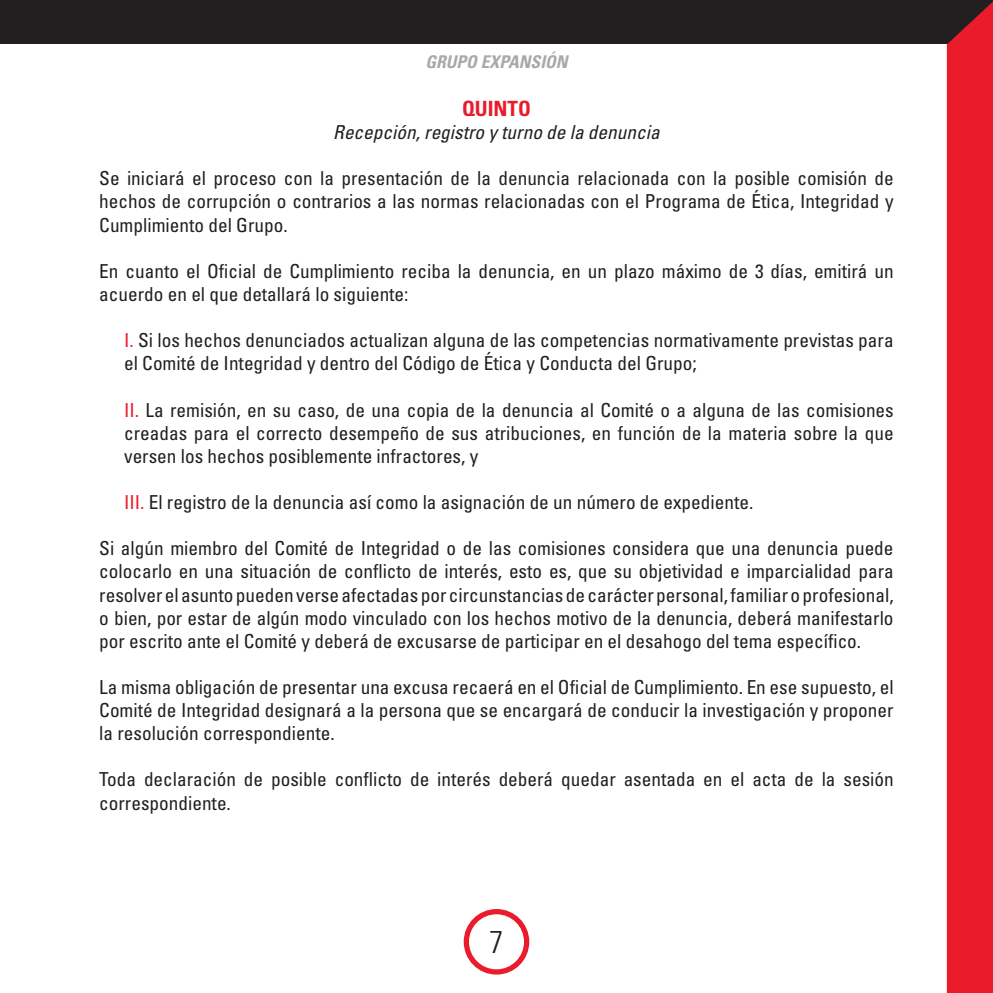
<style>
.page{position:relative;width:993px;height:993px;background:#fff}
.page>*{position:absolute;margin:0;border:0;box-sizing:border-box;transform-origin:0 0}
.t1{font:300 condensed 31.5px "Univers";color:#231f20}
.t2{font:700 condensed 21px "Univers";color:#ea1c2b}
.t3{font:condensed 19.25px/23.1px "Univers";color:#231f20;text-align:justify}
.t4{font:italic condensed 19.25px "Univers";color:#231f20}
.t5{font:italic 700 condensed 17.5px "Univers";color:#a8a9ad}
.s1{color:#ea1c2b}
</style>
<div class="page">
<div style="left:0;top:0;width:992px;height:44px;background:#231f20"></div>
<div style="left:463px;top:908px;width:66px;height:66px;border:5px solid #ea1c2b;border-radius:50%"></div>
<div style="left:946px;top:2px;width:46px;height:990px;background:#ea1c2b"></div>
<p class="t5" style="left:425px;top:51px;width:144px">GRUPO EXPANSIÓN</p>
<p class="t2" style="left:462px;top:96px;width:70px">QUINTO</p>
<p class="t4" style="left:333px;top:120px;width:328px">Recepción, registro y turno de la denuncia</p>
<p class="t3" style="left:99px;top:167px;width:795px">Se iniciará el proceso con la presentación de la denuncia relacionada con la posible comisión de hechos de corrupción o contrarios a las normas relacionadas con el Programa de Ética, Integridad y Cumplimiento del Grupo.</p>
<p class="t3" style="left:99px;top:259px;width:795px">En cuanto el Oficial de Cumplimiento reciba la denuncia, en un plazo máximo de 3 días, emitirá un acuerdo en el que detallará lo siguiente:</p>
<p class="t3" style="left:124px;top:328px;width:770px"><span class="s1">I.</span> Si los hechos denunciados actualizan alguna de las competencias normativamente previstas para el Comité de Integridad y dentro del Código de Ética y Conducta del Grupo;</p>
<p class="t3" style="left:124px;top:398px;width:771px"><span class="s1">II.</span> La remisión, en su caso, de una copia de la denuncia al Comité o a alguna de las comisiones creadas para el correcto desempeño de sus atribuciones, en función de la materia sobre la que versen los hechos posiblemente infractores, y</p>
<p class="t3" style="left:124px;top:490px;width:630px"><span class="s1">III.</span> El registro de la denuncia así como la asignación de un número de expediente.</p>
<p class="t3" style="left:99px;top:536px;width:795px">Si algún miembro del Comité de Integridad o de las comisiones considera que una denuncia puede colocarlo en una situación de conflicto de interés, esto es, que su objetividad e imparcialidad para resolver el asunto pueden verse afectadas por circunstancias de carácter personal, familiar o profesional, o bien, por estar de algún modo vinculado con los hechos motivo de la denuncia, deberá manifestarlo por escrito ante el Comité y deberá de excusarse de participar en el desahogo del tema específico.</p>
<p class="t3" style="left:99px;top:675px;width:795px">La misma obligación de presentar una excusa recaerá en el Oficial de Cumplimiento. En ese supuesto, el Comité de Integridad designará a la persona que se encargará de conducir la investigación y proponer la resolución correspondiente.</p>
<p class="t3" style="left:99px;top:767px;width:795px">Toda declaración de posible conflicto de interés deberá quedar asentada en el acta de la sesión correspondiente.</p>
<h1 class="t1" style="left:489px;top:922px;width:15px">7</h1>
</div>
